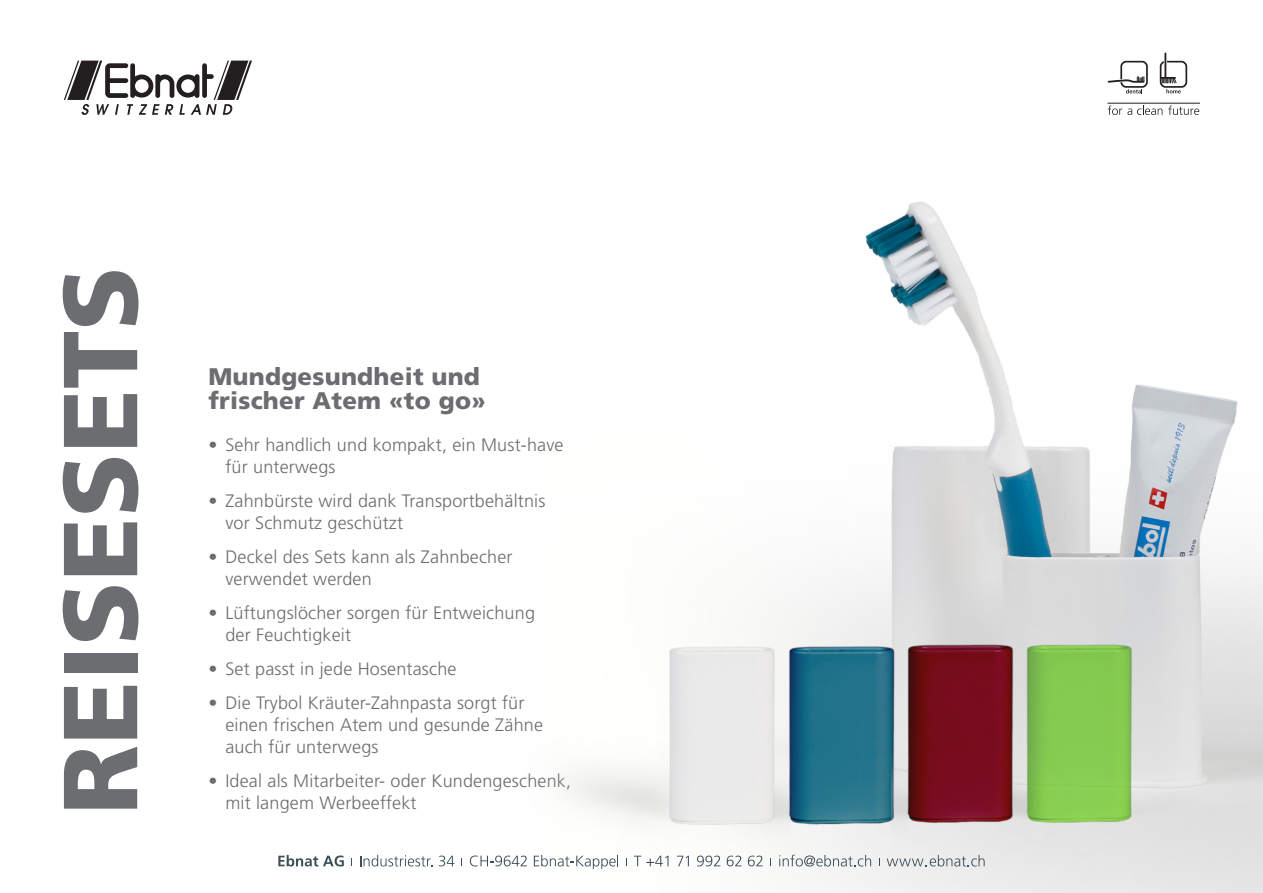
<style>
.page{position:relative;width:1263px;height:893px;background:#fff}
.page>*{position:absolute;margin:0;border:0;box-sizing:border-box;transform-origin:0 0}
.t1{font:900 105px "Frutiger LT Std";color:#6c6d70}
.t2{font:900 24px/24px "Frutiger LT Std";letter-spacing:.01em;color:#6c6d70}
.t3{font:300 18px/21.6px "Frutiger LT Std";letter-spacing:.01em;color:#6c6d70}
</style>
<div class="page">
<svg style="left:64px;top:61px;width:188px;height:54px"></svg>
<svg style="left:1108px;top:106px;width:54px;height:9px"></svg>
<svg style="left:1168px;top:106px;width:31px;height:9px"></svg>
<hr style="left:1107px;top:103px;width:93px;height:1px;background:#231f20">
<hr style="left:1164px;top:53px;width:2px;height:24px;background:#231f20">
<svg style="left:1160px;top:61px;width:27px;height:32px"></svg>
<svg style="left:1107px;top:61px;width:41px;height:32px"></svg>
<img style="left:769px;top:201px;width:494px;height:692px">
<img style="left:1027px;top:614px;width:207px;height:271px">
<img style="left:769px;top:616px;width:122px;height:252px">
<img style="left:520px;top:617px;width:269px;height:271px">
<svg style="left:278px;top:855px;width:66px;height:11px"></svg>
<svg style="left:360px;top:855px;width:72px;height:11px"></svg>
<svg style="left:439px;top:856px;width:15px;height:10px"></svg>
<svg style="left:470px;top:855px;width:57px;height:11px"></svg>
<svg style="left:534px;top:855px;width:84px;height:13px"></svg>
<svg style="left:634px;top:856px;width:34px;height:10px"></svg>
<svg style="left:677px;top:856px;width:12px;height:10px"></svg>
<svg style="left:697px;top:856px;width:23px;height:10px"></svg>
<svg style="left:727px;top:856px;width:14px;height:10px"></svg>
<svg style="left:748px;top:856px;width:15px;height:10px"></svg>
<svg style="left:779px;top:855px;width:92px;height:11px"></svg>
<svg style="left:887px;top:855px;width:4px;height:11px"></svg>
<img style="left:891px;top:614px;width:136px;height:271px">
<h1 class="t1" style="left:37px;top:815px;width:550px;rotate:-90deg">REISESETS</h1>
<h2 class="t2" style="left:208px;top:365px;width:279px">Mundgesundheit und frischer Atem «to go»</h2>
<p class="t3" style="left:225px;top:434px;width:340px;text-indent:-17px">• Sehr handlich und kompakt, ein Must-have für unterwegs</p>
<p class="t3" style="left:225px;top:490px;width:321px;text-indent:-17px">• Zahnbürste wird dank Transportbehältnis vor Schmutz geschützt</p>
<p class="t3" style="left:225px;top:546px;width:289px;text-indent:-17px">• Deckel des Sets kann als Zahnbecher verwendet werden</p>
<p class="t3" style="left:225px;top:602px;width:311px;text-indent:-17px">• Lüftungslöcher sorgen für Entweichung der Feuchtigkeit</p>
<p class="t3" style="left:208px;top:658px;width:250px">• Set passt in jede Hosentasche</p>
<p class="t3" style="left:225px;top:693px;width:319px;text-indent:-17px">• Die Trybol Kräuter-Zahnpasta sorgt für einen frischen Atem und gesunde Zähne auch für unterwegs</p>
<p class="t3" style="left:225px;top:770px;width:347px;text-indent:-17px">• Ideal als Mitarbeiter- oder Kundengeschenk, mit langem Werbeeffekt</p>
</div>
